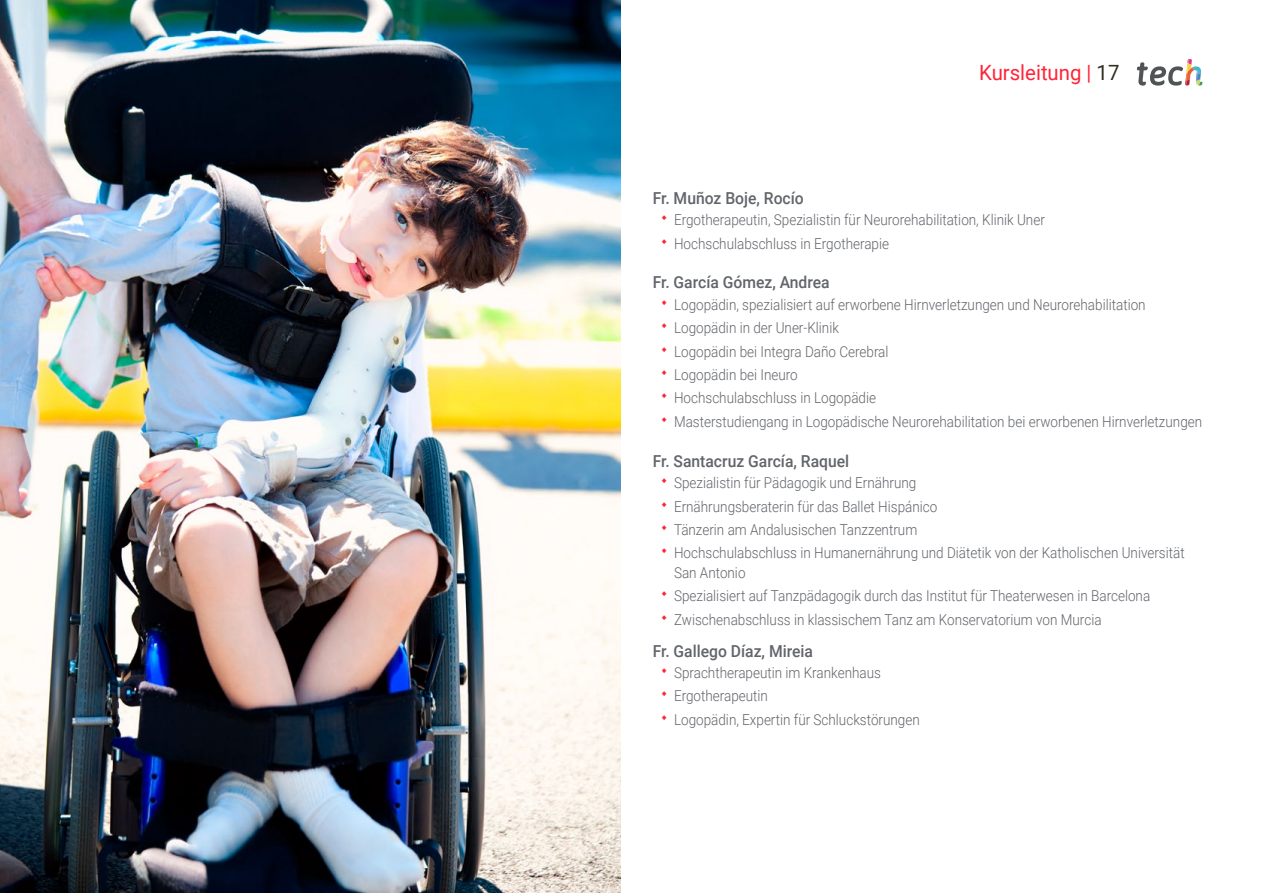
<style>
.page{position:relative;width:1263px;height:893px;background:#fff}
.page>*{position:absolute;margin:0;border:0;box-sizing:border-box;transform-origin:0 0}
.t1{font:21px "Roboto";color:#ff2438}
.t2{font:500 16.5px "Roboto";color:#61646a;scale:.95 1}
.t3{font:300 15px/23.4px "Roboto";color:#61646a;scale:.9 1}
.s1{color:#312e20}
</style>
<div class="page">
<img style="left:0;top:0;width:621px;height:893px">
<svg style="left:1137px;top:59px;width:65px;height:27px"></svg>
<h1 class="t1" style="left:979px;top:57px;width:142px">Kursleitung | <span class="s1">17</span></h1>
<p class="t2" style="left:653px;top:186px;width:160px">Fr. Muñoz Boje, Rocío</p>
<p class="t3" style="left:674px;top:207px;width:414px">Ergotherapeutin, Spezialistin für Neurorehabilitation, Klinik Uner<br>Hochschulabschluss in Ergotherapie</p>
<p class="t2" style="left:653px;top:271px;width:188px">Fr. García Gómez, Andrea</p>
<p class="t3" style="left:674px;top:292px;width:588px">Logopädin, spezialisiert auf erworbene Hirnverletzungen und Neurorehabilitation Logopädin in der Uner-Klinik<br>Logopädin bei Integra Daño Cerebral<br>Logopädin bei Ineuro<br>Hochschulabschluss in Logopädie<br>Masterstudiengang in Logopädische Neurorehabilitation bei erworbenen Hirnverletzungen</p>
<p class="t2" style="left:653px;top:449px;width:208px">Fr. Santacruz García, Raquel</p>
<p class="t3" style="left:674px;top:470px;width:569px">Spezialistin für Pädagogik und Ernährung<br>Ernährungsberaterin für das Ballet Hispánico<br>Tänzerin am Andalusischen Tanzzentrum<br>Hochschulabschluss in Humanernährung und Diätetik von der Katholischen Universität</p>
<p class="t3" style="left:674px;top:560px;width:531px">San Antonio<br>Spezialisiert auf Tanzpädagogik durch das Institut für Theaterwesen in Barcelona<br>Zwischenabschluss in klassischem Tanz am Konservatorium von Murcia</p>
<p class="t2" style="left:653px;top:639px;width:170px">Fr. Gallego Díaz, Mireia</p>
<p class="t3" style="left:674px;top:660px;width:275px">Sprachtherapeutin im Krankenhaus<br>Ergotherapeutin<br>Logopädin, Expertin für Schluckstörungen</p>
</div>
